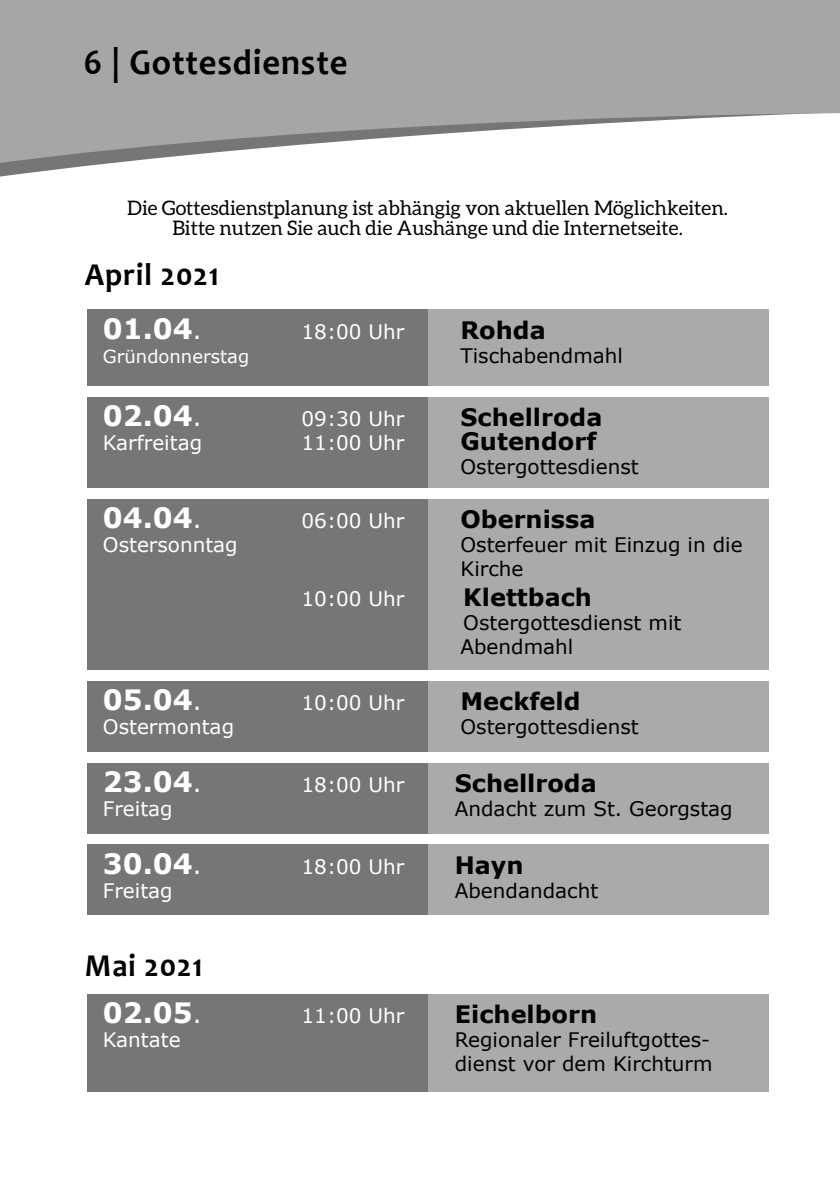
<style>
.page{position:relative;width:840px;height:1191px;background:#fff}
.page>*{position:absolute;margin:0;border:0;box-sizing:border-box;transform-origin:0 0}
.t1{font:700 36px "Candara";letter-spacing:.025em;color:#000;scale:.96 1}
.t2{font:700 32px "Candara";letter-spacing:.025em;color:#000;scale:.96 1}
.t3{font:700 28px "Verdana";color:#fff}
.t4{font:700 24px "Verdana";color:#000}
.t5{font:20px/24px "Verdana";color:#000}
.t6{font:20px "Verdana";color:#fff}
.t7{font:20px/20px "Aleo";color:#000;text-align:center}
.t8{font:18px "Verdana";color:#fff}
.s1{font-weight:400;font-size:24px}
</style>
<div class="page">
<svg style="left:0;top:0;width:839px;height:165px;fill:#a6a6a6"></svg>
<svg style="left:839px;top:0;width:1px;height:114px"></svg>
<div style="left:87px;top:310px;width:340px;height:76px;background:#767676"></div>
<div style="left:427px;top:310px;width:340px;height:76px;background:#aaa"></div>
<div style="left:87px;top:397px;width:340px;height:90px;background:#767676"></div>
<div style="left:427px;top:397px;width:340px;height:90px;background:#aaa"></div>
<div style="left:87px;top:681px;width:340px;height:70px;background:#767676"></div>
<div style="left:427px;top:681px;width:340px;height:70px;background:#aaa"></div>
<div style="left:87px;top:763px;width:340px;height:70px;background:#767676"></div>
<div style="left:427px;top:763px;width:340px;height:70px;background:#aaa"></div>
<div style="left:87px;top:844px;width:340px;height:71px;background:#767676"></div>
<div style="left:427px;top:844px;width:340px;height:71px;background:#aaa"></div>
<div style="left:87px;top:994px;width:340px;height:97px;background:#767676"></div>
<div style="left:427px;top:994px;width:340px;height:97px;background:#aaa"></div>
<div style="left:87px;top:499px;width:340px;height:170px;background:#767676"></div>
<div style="left:427px;top:499px;width:340px;height:170px;background:#aaa"></div>
<h1 class="t1" style="left:84px;top:48px;width:276px">6 | Gottesdienste</h1>
<p class="t7" style="left:127px;top:199px;width:602px">Die Gottesdienstplanung ist abhängig von aktuellen Möglichkeiten.<br>Bitte nutzen Sie auch die Aushänge und die Internetseite.</p>
<h2 class="t2" style="left:85px;top:262px;width:141px">April 2021</h2>
<h3 class="t3" style="left:103px;top:317px;width:100px">01.04<span class="s1">.</span></h3>
<p class="t6" style="left:301px;top:323px;width:104px">18:00 Uhr</p>
<p class="t4" style="left:460px;top:320px;width:87px">Rohda</p>
<p class="t8" style="left:103px;top:349px;width:148px">Gründonnerstag</p>
<p class="t5" style="left:460px;top:345px;width:164px">Tischabendmahl</p>
<h3 class="t3" style="left:103px;top:405px;width:100px">02.04<span class="s1">.</span></h3>
<p class="t6" style="left:301px;top:411px;width:104px">09:30 Uhr</p>
<p class="t4" style="left:460px;top:408px;width:143px">Schellroda</p>
<p class="t6" style="left:103px;top:435px;width:101px">Karfreitag</p>
<p class="t6" style="left:301px;top:435px;width:104px">11:00 Uhr</p>
<p class="t4" style="left:460px;top:432px;width:137px">Gutendorf</p>
<p class="t5" style="left:460px;top:456px;width:180px">Ostergottesdienst</p>
<h3 class="t3" style="left:103px;top:506px;width:100px">04.04<span class="s1">.</span></h3>
<p class="t6" style="left:301px;top:512px;width:104px">06:00 Uhr</p>
<p class="t4" style="left:460px;top:509px;width:136px">Obernissa</p>
<p class="t6" style="left:103px;top:536px;width:136px">Ostersonntag</p>
<p class="t5" style="left:460px;top:534px;width:283px">Osterfeuer mit Einzug in die<br>Kirche</p>
<p class="t6" style="left:301px;top:590px;width:104px">10:00 Uhr</p>
<p class="t4" style="left:463px;top:587px;width:130px">Klettbach</p>
<p class="t5" style="left:460px;top:612px;width:222px">Ostergottesdienst mit<br>Abendmahl</p>
<h3 class="t3" style="left:103px;top:689px;width:100px">05.04<span class="s1">.</span></h3>
<p class="t6" style="left:301px;top:695px;width:104px">10:00 Uhr</p>
<p class="t4" style="left:460px;top:692px;width:121px">Meckfeld</p>
<p class="t6" style="left:103px;top:719px;width:133px">Ostermontag</p>
<p class="t5" style="left:460px;top:717px;width:180px">Ostergottesdienst</p>
<h3 class="t3" style="left:103px;top:770px;width:100px">23.04<span class="s1">.</span></h3>
<p class="t6" style="left:301px;top:776px;width:104px">18:00 Uhr</p>
<p class="t4" style="left:454px;top:773px;width:143px">Schellroda</p>
<p class="t6" style="left:103px;top:800px;width:71px">Freitag</p>
<p class="t5" style="left:454px;top:798px;width:279px">Andacht zum St. Georgstag</p>
<h3 class="t3" style="left:103px;top:852px;width:100px">30.04<span class="s1">.</span></h3>
<p class="t6" style="left:301px;top:858px;width:104px">18:00 Uhr</p>
<p class="t4" style="left:454px;top:855px;width:70px">Hayn</p>
<p class="t6" style="left:103px;top:882px;width:71px">Freitag</p>
<p class="t5" style="left:454px;top:880px;width:145px">Abendandacht</p>
<h2 class="t2" style="left:85px;top:953px;width:124px">Mai 2021</h2>
<h3 class="t3" style="left:103px;top:1001px;width:100px">02.05<span class="s1">.</span></h3>
<p class="t6" style="left:301px;top:1007px;width:104px">11:00 Uhr</p>
<p class="t4" style="left:454px;top:1004px;width:144px">Eichelborn</p>
<p class="t6" style="left:103px;top:1031px;width:79px">Kantate</p>
<p class="t5" style="left:454px;top:1029px;width:259px">Regionaler Freiluftgottes&shy;dienst vor dem Kirchturm</p>
</div>
